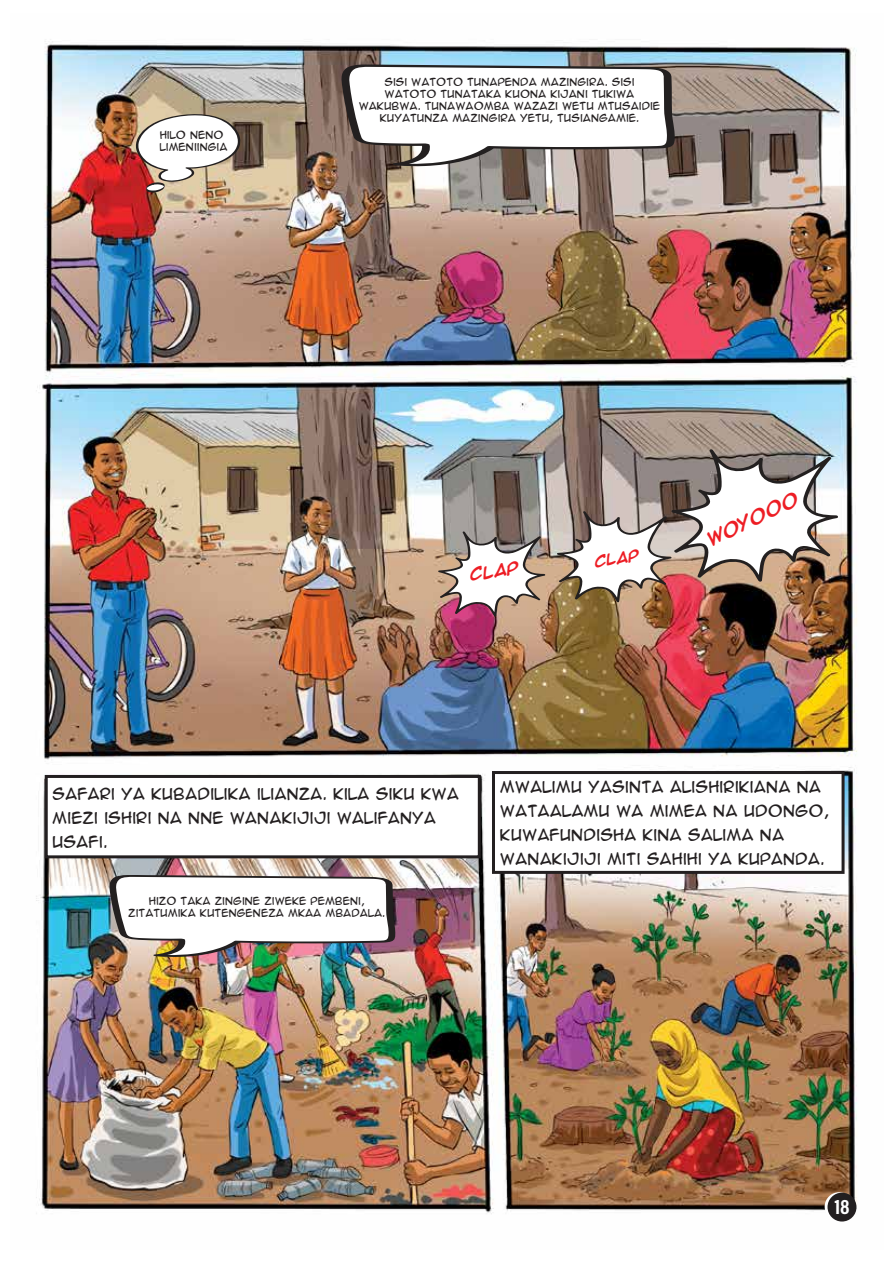
<style>
.page{position:relative;width:893px;height:1263px;background:#fff}
.page>*{position:absolute;margin:0;border:0;box-sizing:border-box;transform-origin:0 0}
.t1{font:19.95px "Anime Ace";color:#231f20}
.t2{font:700 15.45px "Anime Ace";color:#ed1d24}
.t3{font:15px/24px "Anime Ace";color:#231f20}
.t4{font:700 14.1px "Anime Ace";color:#ed1d24}
.t5{font:700 13.05px "Anime Ace";color:#ed1d24}
.t6{font:9.9px/12px "Anime Ace";color:#231f20;text-align:center}
</style>
<div class="page">
<img style="left:36px;top:39px;width:821px;height:1183px">
<svg style="left:341px;top:64px;width:334px;height:104px"></svg>
<img style="left:109px;top:875px;width:287px;height:83px">
<svg style="left:135px;top:114px;width:106px;height:79px"></svg>
<svg style="left:438px;top:531px;width:107px;height:86px"></svg>
<img style="left:557px;top:449px;width:281px;height:153px">
<div style="left:45px;top:775px;width:436px;height:83px;background:#fff;border:3px solid #231f20"></div>
<div style="left:492px;top:771px;width:352px;height:103px;background:#fff;border:3px solid #231f20"></div>
<svg style="left:825px;top:1192px;width:29px;height:29px"></svg>
<div style="left:827px;top:1193px;width:29px;height:28px;background:#231f20;border-radius:50%"></div>
<p class="t6" style="left:160px;top:129px;width:69px;text-align:left">HILO NENO<br>LIMENIINGIA</p>
<p class="t6" style="left:359px;top:76px;width:303px">SISI WATOTO TUNAPENDA MAZINGIRA. SISI WATOTO TUNATAKA KUONA KIJANI TUKIWA WAKUBWA. TUNAWAOMBA WAZAZI WETU MTUSAIDIE KUYATUNZA MAZINGIRA YETU, TUSIANGAMIE.</p>
<h3 class="t4" style="left:469px;top:566px;width:50px;rotate:-9deg">CLAP</h3>
<h3 class="t5" style="left:594px;top:554px;width:46px;rotate:-9deg">CLAP</h3>
<h2 class="t2" style="left:706px;top:531px;width:99px;rotate:-26deg">WOYOOO</h2>
<h3 class="t3" style="left:52px;top:782px;width:408px">SAFARI YA KUBADILIKA ILIANZA. KILA SIKU KWA<br>MIEZI ISHIRI NA NNE WANAKIJIJI WALIFANYA<br>USAFI.</h3>
<h3 class="t3" style="left:500px;top:775px;width:331px">MWALIMU YASINTA ALISHIRIKIANA NA<br>WATAALAMU WA MIMEA NA UDONGO,<br>KUWAFUNDISHA KINA SALIMA NA<br>WANAKIJIJI MITI SAHIHI YA KUPANDA.</h3>
<h1 class="t1" style="left:339px;top:819px;width:60px;rotate:-9deg">CLAP</h1>
<p class="t6" style="left:128px;top:895px;width:259px">HIZO TAKA ZINGINE ZIWEKE PEMBENI,<br>ZITATUMIKA KUTENGENEZA MKAA MBADALA.</p>
</div>
